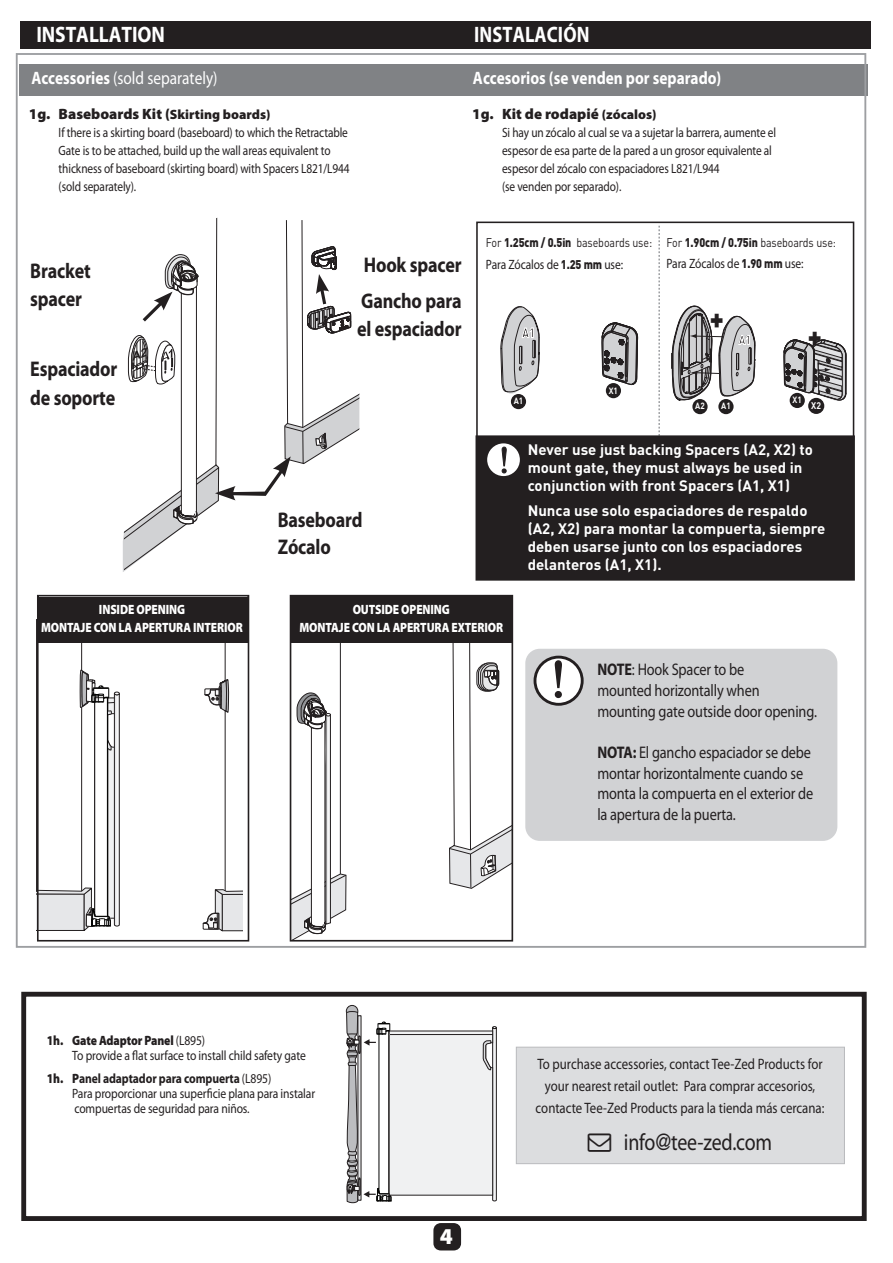
<style>
.page{position:relative;width:893px;height:1263px;background:#fff}
.page>*{position:absolute;margin:0;border:0;box-sizing:border-box;transform-origin:0 0}
.t1{font:900 29.7px "DIN";color:#231f20;scale:.85 1}
.t2{font:23.4px "Myriad Pro";letter-spacing:-.01em;color:#231f20;scale:.85 1}
.t3{font:900 22.8px "Myriad Pro";color:#fff}
.t4{font:700 22.35px "Myriad Pro";letter-spacing:-.005em;color:#fff;scale:.87 1}
.t5{font:700 22.35px "Myriad Pro";letter-spacing:-.005em;color:#fff;scale:.83 1}
.t6{font:700 21.3px/28.2px "Myriad Pro";letter-spacing:-.01em;color:#231f20;scale:.85 1}
.t7{font:700 18px "Myriad Pro";color:#fff;scale:.85 1}
.t8{font:18px "Myriad Pro";color:#fff;scale:.85 1}
.t9{font:16.8px/20.7px "Myriad Pro";letter-spacing:-.01em;color:#231f20;scale:.85 1}
.t10{font:15.15px/21.8px "Myriad Pro";color:#231f20;text-align:center;scale:.85 1}
.t11{font:700 15px/18px "DIN";color:#fff}
.t12{font:900 15px "Myriad Pro";color:#231f20}
.t13{font:13.5px/18px "Myriad Pro";letter-spacing:-.01em;color:#231f20;scale:.84 1}
.t14{font:13.5px/15px "Myriad Pro";letter-spacing:-.01em;color:#231f20;scale:.86 1}
.t15{font:900 13.5px/18px "Myriad Pro";letter-spacing:-.01em;color:#fff;text-align:center;scale:.85 1}
.t16{font:13.5px "Myriad Pro";letter-spacing:-.01em;color:#231f20;scale:.85 1}
.t17{font:900 13.5px "DIN";color:#231f20;scale:.8 1}
.t18{font:900 12.6px "DIN";color:#231f20;scale:.8 1}
.t19{font:12.45px "DIN";letter-spacing:-.01em;color:#231f20;scale:.85 1}
.t20{font:700 9.45px "DIN";color:#fff;scale:.9 1}
.t21{font:700 9px "DIN";color:#fff;scale:.9 1}
.s1{font-weight:700}
.s2{font-size:13.5px}
.s3{font-weight:900}
.s4{font-family:"DIN";font-weight:900;font-size:12.45px}
.s5{font-family:"Frutiger";font-stretch:condensed}
</style>
<div class="page">
<div style="left:19px;top:64px;width:849px;height:31px;background:#808285"></div>
<svg style="left:316px;top:594px;width:83px;height:398px"></svg>
<svg style="left:123px;top:217px;width:236px;height:355px"></svg>
<div style="left:21px;top:21px;width:850px;height:28px;background:#231f20"></div>
<div style="left:516px;top:1047px;width:329px;height:117px;background:#dcdddf;border:1px solid #babbbe"></div>
<div style="left:21px;top:992px;width:846px;height:229px;border:5px solid #231f20"></div>
<svg style="left:345px;top:1005px;width:152px;height:246px"></svg>
<svg style="left:476px;top:221px;width:379px;height:214px"></svg>
<svg style="left:671px;top:275px;width:85px;height:137px"></svg>
<div style="left:692px;top:399px;width:16px;height:15px;background:#231f20;border-radius:50%"></div>
<div style="left:718px;top:399px;width:16px;height:15px;background:#231f20;border-radius:50%"></div>
<svg style="left:783px;top:331px;width:64px;height:71px"></svg>
<div style="left:790px;top:393px;width:15px;height:15px;background:#231f20;border-radius:50%"></div>
<div style="left:808px;top:398px;width:16px;height:16px;background:#231f20;border-radius:50%"></div>
<svg style="left:658px;top:224px;width:2px;height:211px"></svg>
<div style="left:475px;top:435px;width:380px;height:146px;background:#231f20;border:3px solid #231f20"></div>
<svg style="left:494px;top:306px;width:46px;height:89px"></svg>
<div style="left:511px;top:394px;width:15px;height:15px;background:#231f20;border-radius:50%"></div>
<svg style="left:601px;top:318px;width:37px;height:70px"></svg>
<div style="left:606px;top:383px;width:15px;height:15px;background:#231f20;border-radius:50%"></div>
<div style="left:486px;top:442px;width:35px;height:35px;background:#fff;border-radius:50%"></div>
<div style="left:485px;top:442px;width:37px;height:36px;border:2px solid #231f20;border-radius:50%"></div>
<svg style="left:501px;top:446px;width:6px;height:28px"></svg>
<svg style="left:36px;top:619px;width:84px;height:312px"></svg>
<div style="left:37px;top:595px;width:212px;height:346px;border:2px solid #231f20"></div>
<svg style="left:289px;top:619px;width:57px;height:321px"></svg>
<div style="left:37px;top:597px;width:211px;height:45px;background:#231f20"></div>
<div style="left:291px;top:596px;width:221px;height:46px;background:#231f20"></div>
<svg style="left:203px;top:642px;width:39px;height:289px"></svg>
<svg style="left:449px;top:642px;width:63px;height:247px"></svg>
<div style="left:525px;top:649px;width:312px;height:192px;background:#d1d2d4;border-radius:14px"></div>
<div style="left:535px;top:657px;width:47px;height:47px;background:#fff;border-radius:50%"></div>
<div style="left:534px;top:656px;width:50px;height:50px;border:3px solid #231f20;border-radius:50%"></div>
<svg style="left:554px;top:659px;width:9px;height:40px"></svg>
<h3 class="t4" style="left:36px;top:22px;width:149px">INSTALLATION</h3>
<h3 class="t5" style="left:474px;top:22px;width:140px">INSTALACIÓN</h3>
<h3 class="t8" style="left:31px;top:68px;width:221px"><span class="s1">Accessories</span> (sold separately)</h3>
<h3 class="t7" style="left:473px;top:68px;width:294px">Accesorios (se venden por separado)</h3>
<p class="t12" style="left:29px;top:105px;width:243px">1g. Baseboards Kit (<span class="s2">Skirting boards)</span></p>
<p class="t13" style="left:59px;top:123px;width:348px">If there is a skirting board (baseboard) to which the Retractable Gate is to be attached, build up the wall areas equivalent to thickness of baseboard (skirting board) with Spacers L821/L944 (sold separately).</p>
<p class="t12" style="left:472px;top:105px;width:186px">1g. Kit de rodapié <span class="s2">(zócalos)</span></p>
<p class="t13" style="left:502px;top:123px;width:328px">Si hay un zócalo al cual se va a sujetar la barrera, aumente el espesor de esa parte de la pared a un grosor equivalente al espesor del zócalo con espaciadores L821/L944<br>(se venden por separado).</p>
<h3 class="t6" style="left:30px;top:256px;width:73px">Bracket spacer</h3>
<h3 class="t6" style="left:30px;top:355px;width:104px">Espaciador de soporte</h3>
<h3 class="t6" style="left:361px;top:248px;width:120px;line-height:35.4px">Hook spacer<br>Gancho para</h3>
<h3 class="t6" style="left:357px;top:315px;width:124px">el espaciador</h3>
<h3 class="t6" style="left:278px;top:506px;width:101px;line-height:27.6px">Baseboard<br>Zócalo</h3>
<p class="t19" style="left:486px;top:235px;width:197px">For <span class="s3">1.25cm / 0.5in</span> baseboards use:</p>
<p class="t16" style="left:486px;top:257px;width:163px">Para Zócalos de <span class="s4">1.25 mm</span> use:</p>
<p class="t19" style="left:667px;top:234px;width:201px">For <span class="s3">1.90cm / 0.75in</span> baseboards use:</p>
<p class="t16" style="left:667px;top:256px;width:163px">Para Zócalos de <span class="s4">1.90 mm</span> use:</p>
<p class="t17" style="left:522px;top:324px;width:18px">A1</p>
<p class="t21" style="left:609px;top:384px;width:12px">X1</p>
<h1 class="t1" style="left:710px;top:299px;width:18px">+</h1>
<p class="t18" style="left:739px;top:331px;width:17px">A1</p>
<h1 class="t1" style="left:808px;top:317px;width:18px">+</h1>
<p class="t21" style="left:792px;top:394px;width:12px">X1</p>
<p class="t21" style="left:514px;top:395px;width:12px">A1</p>
<p class="t20" style="left:811px;top:399px;width:12px">X2</p>
<p class="t11" style="left:528px;top:440px;width:287px">Never use just backing Spacers (A2, X2) to mount gate, they must always be used in conjunction with front Spacers (A1, X1)</p>
<p class="t11" style="left:528px;top:501px;width:299px">Nunca use solo espaciadores de respaldo (A2, X2) para montar la compuerta, siempre deben usarse junto con los espaciadores delanteros (A1, X1).</p>
<p class="t21" style="left:695px;top:400px;width:12px">A2</p>
<p class="t21" style="left:721px;top:400px;width:12px">A1</p>
<p class="t15" style="left:41px;top:601px;width:239px">INSIDE OPENING<br>MONTAJE CON LA APERTURA INTERIOR</p>
<p class="t15" style="left:299px;top:601px;width:241px">OUTSIDE OPENING<br>MONTAJE CON LA APERTURA EXTERIOR</p>
<p class="t9" style="left:597px;top:659px;width:260px"><span class="s1">NOTE</span>: Hook Spacer to be<br>mounted horizontally when mounting gate outside door opening.</p>
<p class="t9" style="left:597px;top:742px;width:255px"><span class="s1">NOTA:</span> El gancho espaciador se debe montar horizontalmente cuando se monta la compuerta en el exterior de la apertura de la puerta.</p>
<p class="t14" style="left:72px;top:1033px;width:273px;text-indent:-26px"><span class="s3">1h. Gate Adaptor Panel</span> (L895)<br>To provide a flat surface to install child safety gate</p>
<p class="t14" style="left:72px;top:1071px;width:284px;text-indent:-26px"><span class="s3">1h. P</span><span class="s1">anel adaptador para compuerta</span> (L895)<br>Para proporcionar una superficie plana para instalar compuertas de seguridad para niños.</p>
<h3 class="t3" style="left:440px;top:1223px;width:15px">4</h3>
<p class="t10" style="left:536px;top:1053px;width:341px">To purchase accessories, contact Tee-Zed Products for your nearest retail outlet: Para comprar accesorios, contacte Tee-Zed Products para la tienda más cercana:</p>
<h2 class="t2" style="left:624px;top:1129px;width:176px">info<span class="s5">@</span>tee-zed.com</h2>
</div>
